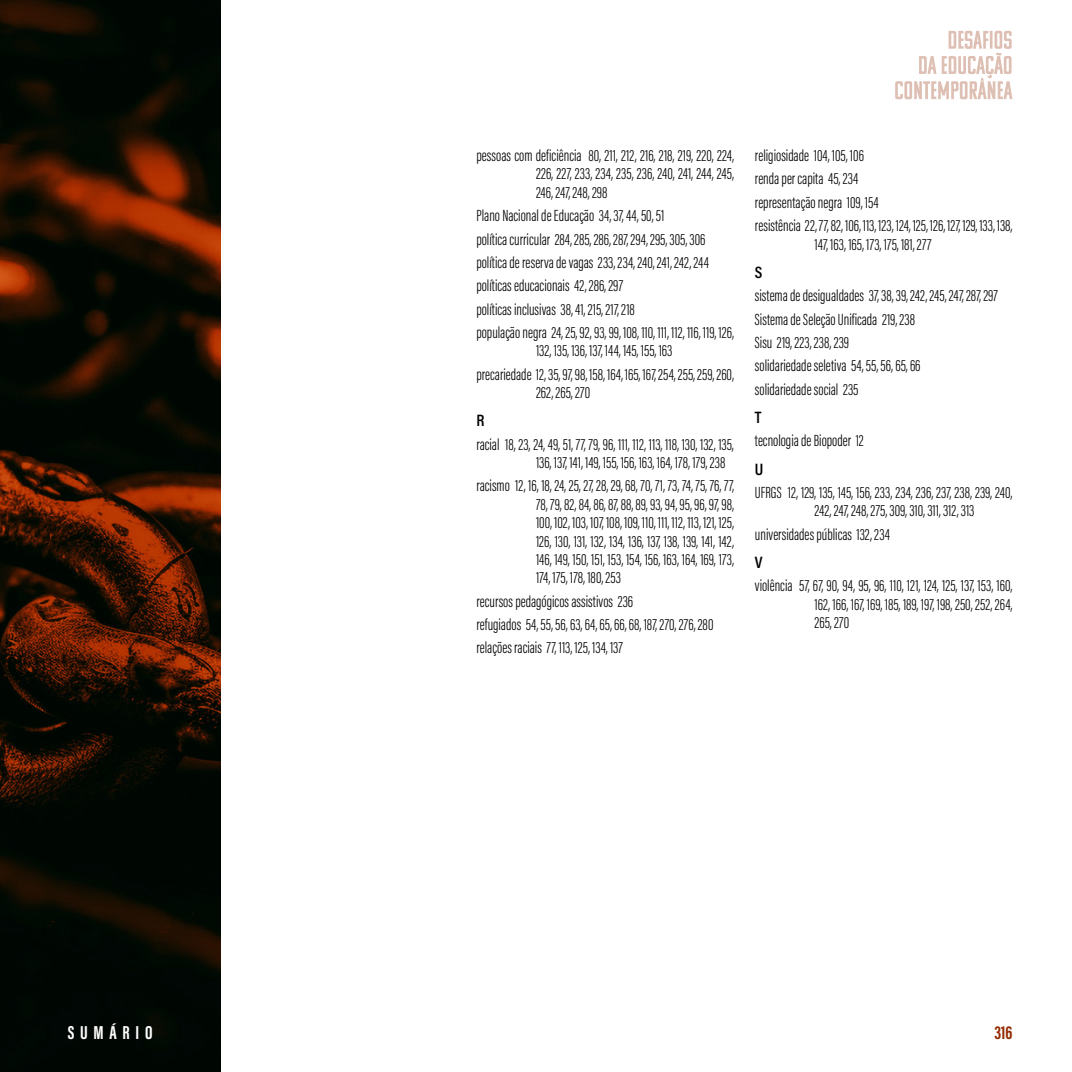
<style>
.page{position:relative;width:1072px;height:1072px;background:#fff}
.page>*{position:absolute;margin:0;border:0;box-sizing:border-box;transform-origin:0 0}
.t1{font:700 19.25px "Acumin Pro Extra Cond";letter-spacing:.3em;color:#fff}
.t2{font:700 19.25px "Acumin Pro Extra Cond";color:#932b00}
.t3{font:300 16.62px/23.3px "Acumin Pro Extra Cond";color:#000}
.t4{font:600 16.62px "Acumin Pro Cond";color:#000}
</style>
<div class="page">
<img style="left:0;top:0;width:220px;height:1071px">
<svg style="left:895px;top:31px;width:117px;height:68px"></svg>
<p class="t3" style="left:536px;top:146px;width:199px;line-height:18.4px;text-align:justify;text-indent:-60px">pessoas com deficiência 80, 211, 212, 216, 218, 219, 220, 224, 226, 227, 233, 234, 235, 236, 240, 241, 244, 245, 246, 247, 248, 298</p>
<p class="t3" style="left:476px;top:204px;width:259px">Plano Nacional de Educação 34, 37, 44, 50, 51<br>política curricular 284, 285, 286, 287, 294, 295, 305, 306 política de reserva de vagas 233, 234, 240, 241, 242, 244 políticas educacionais 42, 286, 297<br>políticas inclusivas 38, 41, 215, 217, 218<br>população negra 24, 25, 92, 93, 99, 108, 110, 111, 112, 116, 119, 126,</p>
<p class="t3" style="left:476px;top:339px;width:259px;text-align:center">132, 135, 136, 137, 144, 145, 155, 163<br>precariedade 12, 35, 97, 98, 158, 164, 165, 167, 254, 255, 259, 260,</p>
<p class="t3" style="left:536px;top:381px;width:56px">262, 265, 270</p>
<p class="t4" style="left:476px;top:410px;width:9px">R</p>
<p class="t3" style="left:536px;top:435px;width:199px;line-height:18.4px;text-indent:-60px">racial 18, 23, 24, 49, 51, 77, 79, 96, 111, 112, 113, 118, 130, 132, 135,<br>136, 137, 141, 149, 155, 156, 163, 164, 178, 179, 238</p>
<p class="t3" style="left:536px;top:477px;width:199px;line-height:18.4px;text-align:justify;text-indent:-60px">racismo 12, 16, 18, 24, 25, 27, 28, 29, 68, 70, 71, 73, 74, 75, 76, 77, 78, 79, 82, 84, 86, 87, 88, 89, 93, 94, 95, 96, 97, 98, 100, 102, 103, 107, 108, 109, 110, 111, 112, 113, 121, 125, 126, 130, 131, 132, 134, 136, 137, 138, 139, 141, 142, 146, 149, 150, 151, 153, 154, 156, 163, 164, 169, 173, 174, 175, 178, 180, 253</p>
<p class="t3" style="left:476px;top:589px;width:238px">recursos pedagógicos assistivos 236<br>refugiados 54, 55, 56, 63, 64, 65, 66, 68, 187, 270, 276, 280 relações raciais 77, 113, 125, 134, 137</p>
<p class="t3" style="left:755px;top:144px;width:259px">religiosidade 104, 105, 106<br>renda per capita 45, 234<br>representação negra 109, 154<br>resistência 22, 77, 82, 106, 113, 123, 124, 125, 126, 127, 129, 133, 138,</p>
<p class="t3" style="left:814px;top:232px;width:118px">147, 163, 165, 173, 175, 181, 277</p>
<p class="t4" style="left:755px;top:261px;width:9px">S</p>
<p class="t3" style="left:755px;top:284px;width:245px">sistema de desigualdades 37, 38, 39, 242, 245, 247, 287, 297<br>Sistema de Seleção Unificada 219, 238<br>Sisu 219, 223, 238, 239<br>solidariedade seletiva 54, 55, 56, 65, 66<br>solidariedade social 235</p>
<p class="t4" style="left:755px;top:406px;width:8px">T</p>
<p class="t3" style="left:755px;top:429px;width:110px">tecnologia de Biopoder 12</p>
<p class="t4" style="left:755px;top:458px;width:10px">U</p>
<p class="t3" style="left:814px;top:483px;width:199px;line-height:18.4px;text-indent:-60px">UFRGS 12, 129, 135, 145, 156, 233, 234, 236, 237, 238, 239, 240,<br>242, 247, 248, 275, 309, 310, 311, 312, 313</p>
<p class="t3" style="left:755px;top:522px;width:136px">universidades públicas 132, 234</p>
<p class="t4" style="left:755px;top:551px;width:9px">V</p>
<p class="t3" style="left:814px;top:576px;width:199px;line-height:18.4px;text-align:justify;text-indent:-60px">violência 57, 67, 90, 94, 95, 96, 110, 121, 124, 125, 137, 153, 160, 162, 166, 167, 169, 185, 189, 197, 198, 250, 252, 264, 265, 270</p>
<p class="t1" style="left:68px;top:1020px;width:86px">SUMÁRIO</p>
<p class="t2" style="left:994px;top:1020px;width:19px">316</p>
</div>
